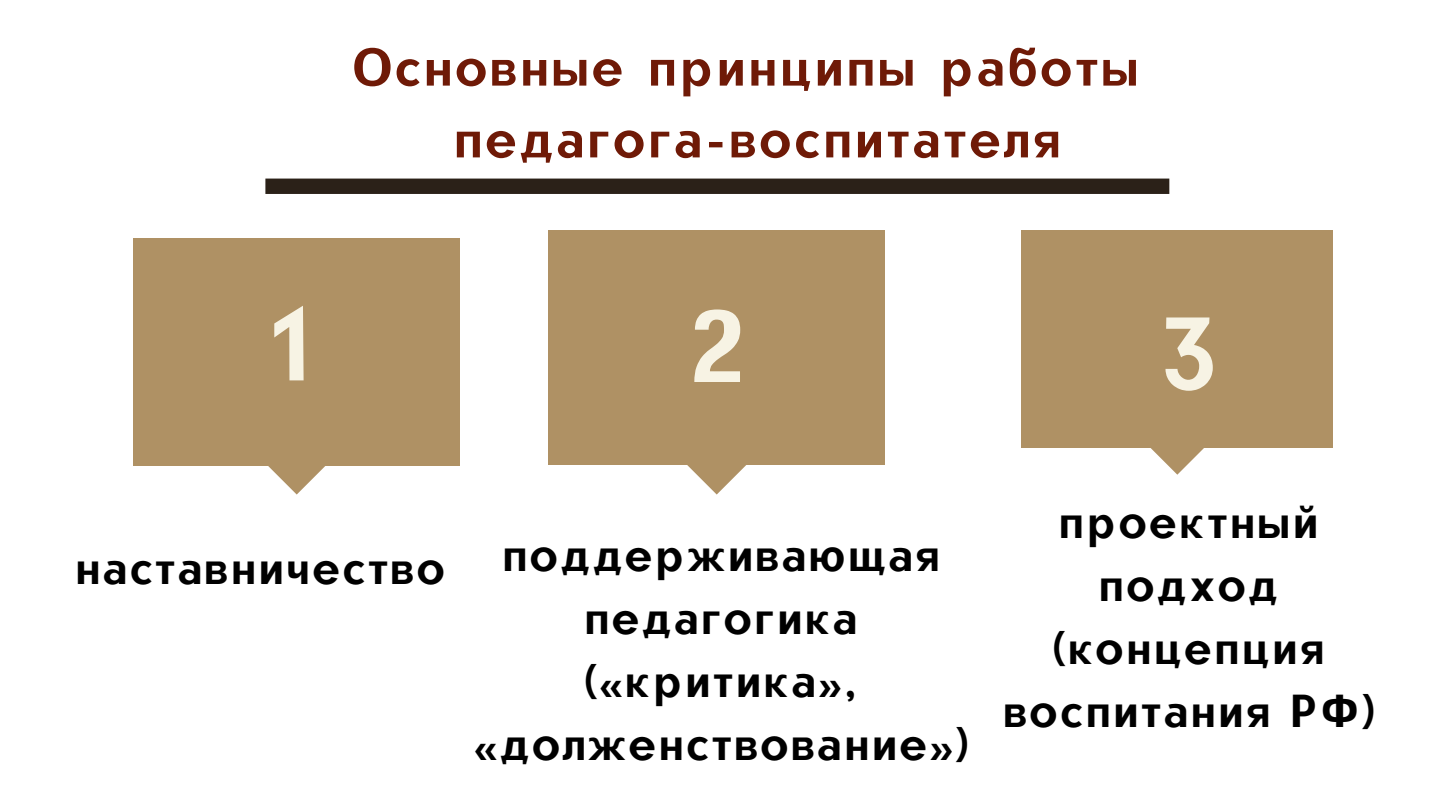
<style>
.page{position:relative;width:1440px;height:810px;background:#fff}
.page>*{position:absolute;margin:0;border:0;box-sizing:border-box;transform-origin:0 0}
.t1{font:100px "CAT Neuzeit";color:#f7f3e4}
.t2{font:51.4px/71.8px "CAT Neuzeit";letter-spacing:.06em;color:#6f1a07;text-align:center}
.t3{font:45px/63px "CAT Neuzeit";letter-spacing:.06em;color:#000;text-align:center}
</style>
<div class="page">
<div style="left:549px;top:230px;width:336px;height:235px;background:#af9164"></div>
<svg style="left:687px;top:465px;width:59px;height:30px"></svg>
<div style="left:1022px;top:230px;width:311px;height:217px;background:#af9164"></div>
<svg style="left:1144px;top:447px;width:67px;height:28px"></svg>
<div style="left:134px;top:238px;width:326px;height:228px;background:#af9164"></div>
<svg style="left:268px;top:466px;width:57px;height:29px"></svg>
<div style="left:265px;top:179px;width:904px;height:15px;background:#2b2118"></div>
<p class="t2" style="left:353px;top:31px;width:787px">Основные принципы работы педагога-воспитателя</p>
<h1 class="t1" style="left:267px;top:282px;width:45px">1</h1>
<h1 class="t1" style="left:691px;top:284px;width:54px">2</h1>
<h1 class="t1" style="left:1162px;top:291px;width:54px">3</h1>
<p class="t3" style="left:76px;top:536px;width:371px">наставничество</p>
<p class="t3" style="left:474px;top:522px;width:494px">поддерживающая педагогика («критика», «долженствование»)</p>
<p class="t3" style="left:1004px;top:490px;width:371px">проектный подход (концепция воспитания РФ)</p>
</div>
